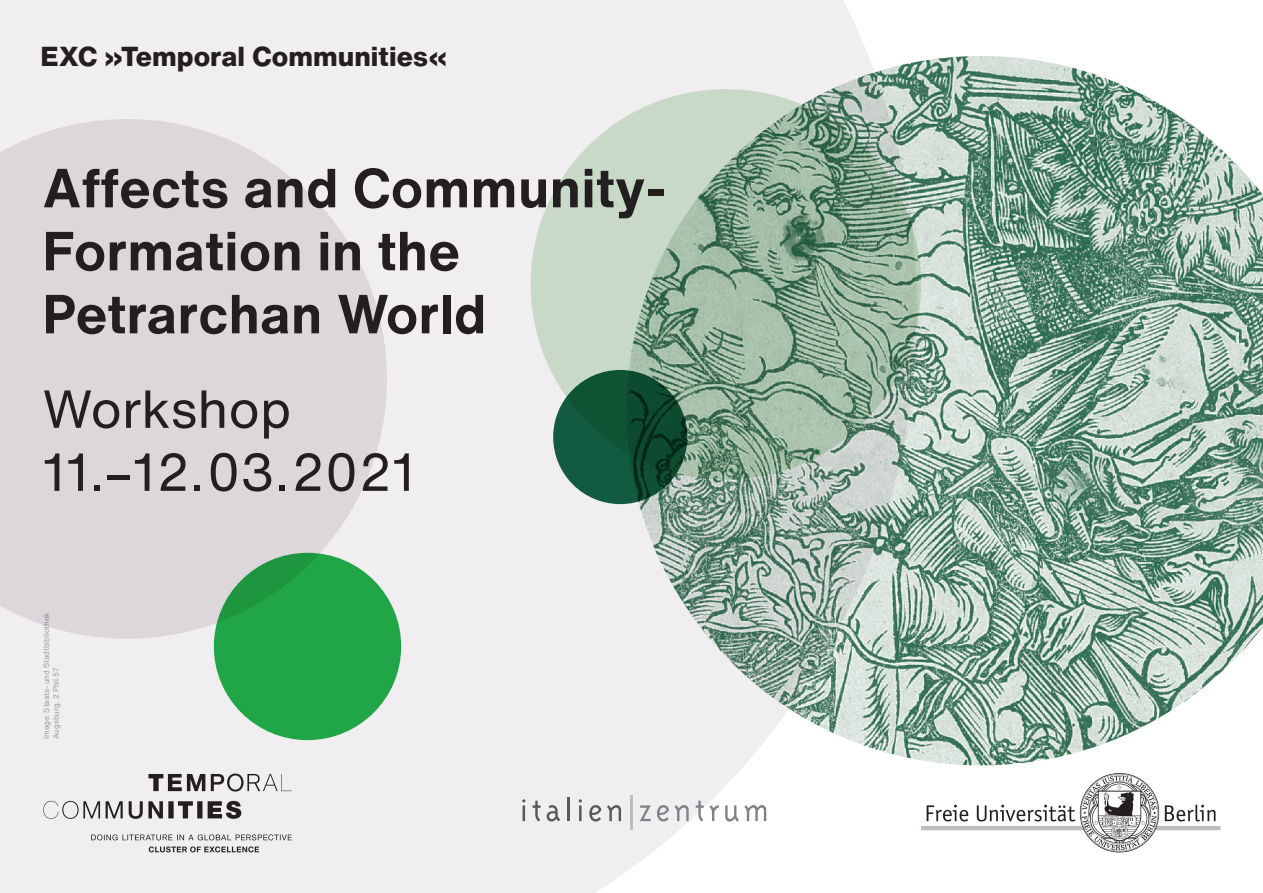
<style>
.page{position:relative;width:1263px;height:893px;background:#fff}
.page>*{position:absolute;margin:0;border:0;box-sizing:border-box;transform-origin:0 0}
.t1{font:700 54px/63px "Helvetica Now Text";letter-spacing:.01em;color:#231f20}
.t2{font:52.5px "Helvetica Now Text";color:#231f20}
.t3{font:800 27px "Helvetica Now Text";color:#231f20}
.t4{font:7.8px/9.6px "Helvetica Now Text";color:#a8a9ad}
</style>
<div class="page">
<div style="left:0;top:0;width:868px;height:893px;background:#f0eef0"></div>
<svg style="left:921px;top:773px;width:299px;height:79px"></svg>
<svg style="left:43px;top:801px;width:198px;height:18px"></svg>
<svg style="left:148px;top:773px;width:144px;height:18px"></svg>
<svg style="left:91px;top:834px;width:201px;height:6px"></svg>
<svg style="left:149px;top:846px;width:110px;height:6px"></svg>
<svg style="left:522px;top:799px;width:3px;height:22px"></svg>
<svg style="left:532px;top:801px;width:9px;height:20px"></svg>
<svg style="left:547px;top:805px;width:13px;height:16px"></svg>
<hr style="left:567px;top:798px;width:3px;height:23px;background:#57585a">
<svg style="left:579px;top:799px;width:3px;height:22px"></svg>
<svg style="left:589px;top:805px;width:12px;height:16px"></svg>
<svg style="left:607px;top:805px;width:14px;height:16px"></svg>
<hr style="left:630px;top:796px;width:2px;height:34px;background:#bcbdc0">
<svg style="left:640px;top:805px;width:11px;height:16px"></svg>
<svg style="left:657px;top:805px;width:32px;height:16px"></svg>
<svg style="left:696px;top:801px;width:23px;height:20px"></svg>
<svg style="left:725px;top:805px;width:41px;height:17px"></svg>
<img style="left:627px;top:56px;width:636px;height:709px">
<svg style="left:0;top:119px;width:387px;height:520px;fill:#dbd7db"></svg>
<svg style="left:531px;top:89px;width:390px;height:391px"></svg>
<div style="left:214px;top:553px;width:187px;height:187px;background:linear-gradient(to right,#20a245,#20a747);border-radius:50%"></div>
<svg style="left:553px;top:370px;width:134px;height:134px"></svg>
<p class="t3" style="left:41px;top:36px;width:408px">EXC »Temporal Communities«</p>
<p class="t1" style="left:43px;top:155px;width:625px">Affects and Community-<br>Formation in the<br>Petrarchan World</p>
<p class="t2" style="left:43px;top:370px;width:250px">Workshop</p>
<p class="t2" style="left:43px;top:433px;width:374px">11.–12.03.2021</p>
<p class="t4" style="left:42px;top:739px;width:128px;rotate:-90deg">Image: Staats- und Stadtbibliothek<br>Augsburg, 2 Phil 57</p>
</div>
